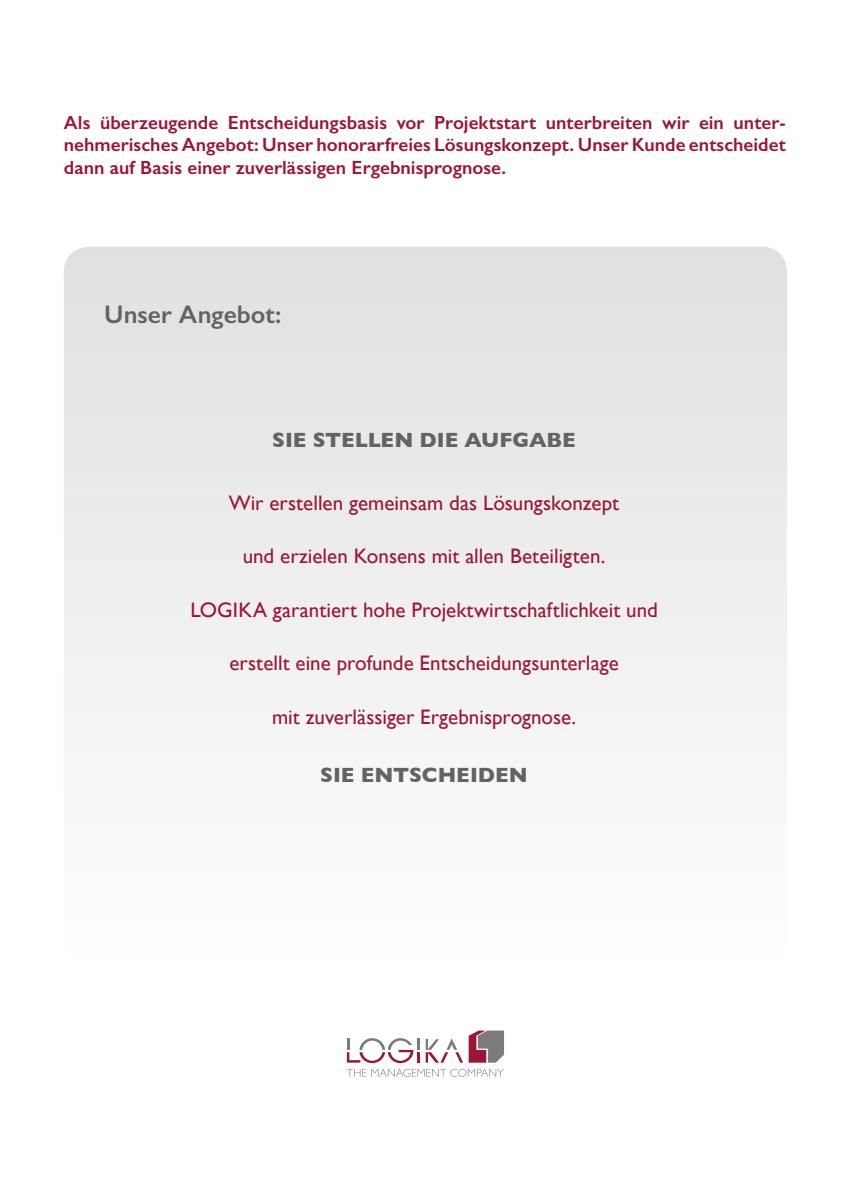
<style>
.page{position:relative;width:851px;height:1191px;background:#fff}
.page>*{position:absolute;margin:0;border:0;box-sizing:border-box;transform-origin:0 0}
.t1{font:600 25.5px "Gill Sans";color:#646363}
.t2{font:21px "Gill Sans";color:#9b1635}
.t3{font:700 21px "Gill Sans";color:#646363}
.t4{font:600 19.2px/22.5px "Gill Sans";color:#9b1635;text-align:justify}
</style>
<div class="page">
<svg style="left:346px;top:1030px;width:158px;height:46px"></svg>
<div style="left:64px;top:247px;width:723px;height:718px;background:linear-gradient(to bottom,#e0e0e0,#fefefe);border-radius:26px"></div>
<p class="t4" style="left:64px;top:111px;width:723px">Als überzeugende Entscheidungsbasis vor Projektstart unterbreiten wir ein unter&shy;nehmerisches Angebot: Unser honorarfreies Lösungskonzept. Unser Kunde entscheidet dann auf Basis einer zuverlässigen Ergebnisprognose.</p>
<p class="t1" style="left:104px;top:298px;width:179px">Unser Angebot:</p>
<p class="t3" style="left:272px;top:424px;width:305px">SIE STELLEN DIE AUFGABE</p>
<p class="t2" style="left:229px;top:490px;width:392px">Wir erstellen gemeinsam das Lösungskonzept</p>
<p class="t2" style="left:243px;top:543px;width:364px">und erzielen Konsens mit allen Beteiligten.</p>
<p class="t2" style="left:190px;top:597px;width:469px">LOGIKA garantiert hohe Projektwirtschaftlichkeit und</p>
<p class="t2" style="left:229px;top:650px;width:391px">erstellt eine profunde Entscheidungsunterlage</p>
<p class="t2" style="left:272px;top:704px;width:305px">mit zuverlässiger Ergebnisprognose.</p>
<p class="t3" style="left:320px;top:758px;width:209px">SIE ENTSCHEIDEN</p>
</div>
